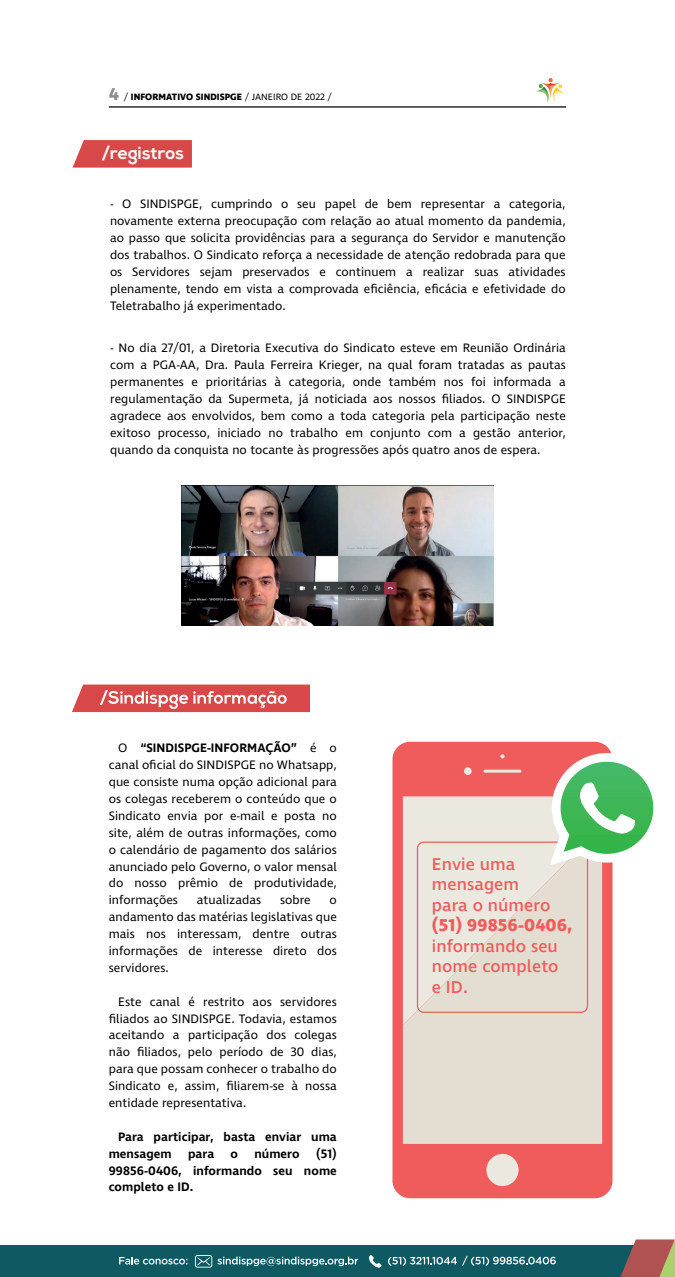
<style>
.page{position:relative;width:675px;height:1277px;background:#fff}
.page>*{position:absolute;margin:0;border:0;box-sizing:border-box;transform-origin:0 0}
.t1{font:500 17.5px/20.6px "Ingra";letter-spacing:.005em;color:#f05c5c}
.t2{font:700 17.5px "Ingra";letter-spacing:.005em;color:#f05c5c}
.t3{font:700 17.5px "Nexa";letter-spacing:.005em;color:#fff}
.t4{font:12.5px/16.9px "Ingra";letter-spacing:.005em;color:#000001;text-align:justify}
.t5{font:600 12.5px/16.9px "Ingra";letter-spacing:.005em;color:#000001}
.t6{font:700 9.38px "Ingra";letter-spacing:.005em;color:#000001}
.s1{font-size:17.5px;color:#8b8e8f}
.s2{font-weight:400}
.s3{font-weight:600}
</style>
<div class="page">
<svg style="left:536px;top:78px;width:30px;height:25px"></svg>
<hr style="left:109px;top:106px;width:457px;height:2px;background:#000001">
<svg style="left:72px;top:684px;width:238px;height:28px;background:#df6969"></svg>
<div style="left:392px;top:741px;width:221px;height:457px;background:#f05c5c;border-radius:18px"></div>
<div style="left:403px;top:796px;width:147px;height:31px;background:#ebe8df"></div>
<svg style="left:403px;top:827px;width:199px;height:316px;background:#e5e0d4"></svg>
<div style="left:486px;top:1153px;width:33px;height:32px;background:#ebe8df;border-radius:50%"></div>
<hr style="left:484px;top:769px;width:37px;height:3px;background:#ebe8df">
<svg style="left:500px;top:754px;width:5px;height:4px"></svg>
<div style="left:464px;top:767px;width:8px;height:8px;background:#ebe8df;border-radius:50%"></div>
<div style="left:417px;top:841px;width:171px;height:171px;border:1px solid #f05c5c;border-radius:6px"></div>
<svg style="left:550px;top:753px;width:104px;height:112px"></svg>
<div style="left:0;top:1245px;width:675px;height:31px;background:#0f5963"></div>
<svg style="left:621px;top:1239px;width:54px;height:37px;background:#a36c60"></svg>
<svg style="left:119px;top:1257px;width:68px;height:7px"></svg>
<svg style="left:218px;top:1256px;width:140px;height:9px"></svg>
<svg style="left:369px;top:1255px;width:13px;height:12px"></svg>
<svg style="left:195px;top:1255px;width:17px;height:12px"></svg>
<svg style="left:388px;top:1255px;width:168px;height:10px"></svg>
<svg style="left:73px;top:140px;width:119px;height:28px;background:#db5353"></svg>
<img style="left:181px;top:486px;width:313px;height:139px">
<p class="t6" style="left:109px;top:91px;width:225px"><span class="s1">4</span> <span class="s2">/</span> INFORMATIVO SINDISPGE <span class="s2">/ JANEIRO DE 2022 /</span></p>
<h1 class="t3" style="left:102px;top:143px;width:84px">/registros</h1>
<p class="t4" style="left:110px;top:196px;width:457px">- O SINDISPGE, cumprindo o seu papel de bem representar a categoria, novamente externa preocupação com relação ao atual momento da pandemia, ao passo que solicita providências para a segurança do Servidor e manutenção dos trabalhos. O Sindicato reforça a necessidade de atenção redobrada para que os Servidores sejam preservados e continuem a realizar suas atividades plenamente, tendo em vista a comprovada eficiência, eficácia e efetividade do Teletrabalho já experimentado.</p>
<p class="t4" style="left:110px;top:340px;width:457px">- No dia 27/01, a Diretoria Executiva do Sindicato esteve em Reunião Ordinária com a PGA-AA, Dra. Paula Ferreira Krieger, na qual foram tratadas as pautas permanentes e prioritárias à categoria, onde também nos foi informada a regulamentação da Supermeta, já noticiada aos nossos filiados. O SINDISPGE agradece aos envolvidos, bem como a toda categoria pela participação neste exitoso processo, iniciado no trabalho em conjunto com a gestão anterior, quando da conquista no tocante às progressões após quatro anos de espera.</p>
<p class="t4" style="left:109px;top:740px;width:230px;text-indent:9px">O <span class="s3">“SINDISPGE-INFORMAÇÃO”</span> é o canal oficial do SINDISPGE no Whatsapp, que consiste numa opção adicional para os colegas receberem o conteúdo que o Sindicato envia por e-mail e posta no site, além de outras informações, como o calendário de pagamento dos salários anunciado pelo Governo, o valor mensal do nosso prêmio de produtividade, informações</p>
<p class="t4" style="left:197px;top:892px;width:66px">atualizadas</p>
<p class="t4" style="left:280px;top:892px;width:32px">sobre</p>
<p class="t4" style="left:109px;top:892px;width:230px;text-indent:221px">o andamento das matérias legislativas que mais nos interessam, dentre outras informações de interesse direto dos servidores.</p>
<p class="t4" style="left:109px;top:993px;width:230px;text-indent:9px">Este canal é restrito aos servidores filiados ao SINDISPGE. Todavia, estamos aceitando a participação dos colegas não filiados, pelo período de 30 dias, para que possam conhecer o trabalho do Sindicato e, assim, filiarem-se à nossa entidade representativa.</p>
<p class="t5" style="left:109px;top:1128px;width:230px;text-indent:9px">Para participar, basta enviar uma mensagem</p>
<p class="t5" style="left:109px;top:1145px;width:230px;text-align:justify;text-indent:207px">(51)<br>99856-0406, informando seu nome completo e ID.</p>
<p class="t5" style="left:188px;top:1145px;width:28px">para</p>
<p class="t5" style="left:231px;top:1145px;width:9px">o</p>
<p class="t5" style="left:254px;top:1145px;width:47px">número</p>
<h1 class="t1" style="left:432px;top:854px;width:120px">Envie uma mensagem para o número</h1>
<h1 class="t2" style="left:432px;top:914px;width:142px">(51) 99856-0406,</h1>
<h1 class="t1" style="left:432px;top:936px;width:128px;text-align:justify">informando seu nome completo e ID.</h1>
</div>
